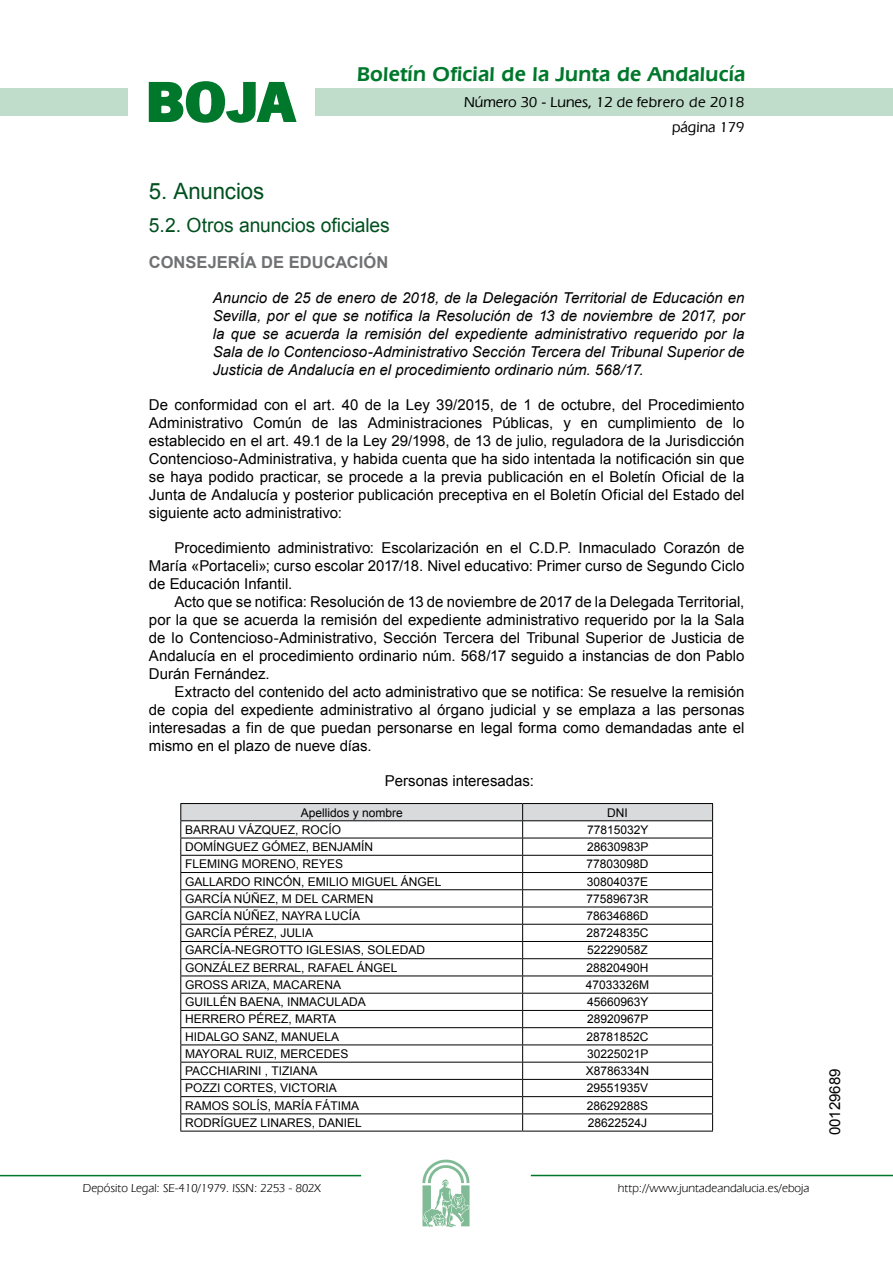
<style>
.page{position:relative;width:893px;height:1263px;background:#fff}
.page>*{position:absolute;margin:0;border:0;box-sizing:border-box;transform-origin:0 0}
.t1{font:700 57.75px "News Got T";color:#00782c;scale:1.14 1}
.t2{font:22.5px "Arial";letter-spacing:-.005em;color:#00501f}
.t3{font:600 21px "Eras IT Cby BT";letter-spacing:.01em;color:#00782c}
.t4{font:19.5px "Arial";letter-spacing:-.005em;color:#00501f}
.t5{font:700 16.5px "Arial";letter-spacing:.005em;color:#707173}
.t6{font:15px/18px "Arial";color:#000;text-align:justify}
.t7{font:italic 15px/18px "Arial";color:#000;text-align:justify}
.t8{font:500 15px/24.5px "Eras IT Cby BT";color:#000;text-align:right}
.t9{font:12px "Arial";color:#000}
.t10{font:12px "Eras IT Cby BT";color:#000}
</style>
<div class="page">
<div style="left:315px;top:88px;width:577px;height:28px;background:#bfddca"></div>
<div style="left:0;top:88px;width:128px;height:28px;background:#bfddca"></div>
<hr style="left:0;top:1175px;width:361px;height:1px;background:#00782c">
<svg style="left:422px;top:1159px;width:47px;height:68px"></svg>
<hr style="left:531px;top:1175px;width:361px;height:1px;background:#00782c">
<svg style="left:148px;top:81px;width:149px;height:42px"></svg>
<hr style="left:180px;top:803px;width:342px;height:1px;background:#000">
<hr style="left:522px;top:803px;width:191px;height:1px;background:#000">
<svg style="left:180px;top:804px;width:533px;height:327px"></svg>
<hr style="left:180px;top:1131px;width:342px;height:1px;background:#000">
<hr style="left:522px;top:1131px;width:191px;height:1px;background:#000">
<h1 class="t1" style="left:145px;top:68px;width:133px">BOJA</h1>
<h3 class="t3" style="left:357px;top:62px;width:390px">Boletín Oficial de la Junta de Andalucía</h3>
<p class="t8" style="left:464px;top:90px;width:282px">Número 30 - Lunes, 12 de febrero de 2018 página 179</p>
<h2 class="t2" style="left:149px;top:177px;width:117px">5. Anuncios</h2>
<h3 class="t4" style="left:149px;top:212px;width:242px">5.2. Otros anuncios oficiales</h3>
<p class="t5" style="left:149px;top:251px;width:241px">CONSEJERÍA DE EDUCACIÓN</p>
<p class="t7" style="left:213px;top:289px;width:533px">Anuncio de 25 de enero de 2018, de la Delegación Territorial de Educación en Sevilla, por el que se notifica la Resolución de 13 de noviembre de 2017, por la que se acuerda la remisión del expediente administrativo requerido por la Sala de lo Contencioso-Administrativo Sección Tercera del Tribunal Superior de Justicia de Andalucía en el procedimiento ordinario núm. 568/17.</p>
<p class="t6" style="left:149px;top:396px;width:597px">De conformidad con el art. 40 de la Ley 39/2015, de 1 de octubre, del Procedimiento Administrativo Común de las Administraciones Públicas, y en cumplimiento de lo establecido en el art. 49.1 de la Ley 29/1998, de 13 de julio, reguladora de la Jurisdicción Contencioso-Administrativa, y habida cuenta que ha sido intentada la notificación sin que se haya podido practicar, se procede a la previa publicación en el Boletín Oficial de la Junta de Andalucía y posterior publicación preceptiva en el Boletín Oficial del Estado del siguiente acto administrativo:</p>
<p class="t6" style="left:149px;top:539px;width:597px;text-indent:26px">Procedimiento administrativo: Escolarización en el C.D.P. Inmaculado Corazón de María «Portaceli»; curso escolar 2017/18. Nivel educativo: Primer curso de Segundo Ciclo de Educación Infantil.</p>
<p class="t6" style="left:149px;top:593px;width:597px;text-indent:26px">Acto que se notifica: Resolución de 13 de noviembre de 2017 de la Delegada Territorial, por la que se acuerda la remisión del expediente administrativo requerido por la la Sala de lo Contencioso-Administrativo, Sección Tercera del Tribunal Superior de Justicia de Andalucía en el procedimiento ordinario núm. 568/17 seguido a instancias de don Pablo Durán Fernández.</p>
<p class="t6" style="left:149px;top:683px;width:597px;text-indent:26px">Extracto del contenido del acto administrativo que se notifica: Se resuelve la remisión de copia del expediente administrativo al órgano judicial y se emplaza a las personas interesadas a fin de que puedan personarse en legal forma como demandadas ante el mismo en el plazo de nueve días.</p>
<p class="t6" style="left:385px;top:772px;width:151px">Personas interesadas:</p>
<p class="t9" style="left:301px;top:804px;width:104px">Apellidos y nombre</p>
<p class="t9" style="left:607px;top:804px;width:22px">DNI</p>
<p class="t9" style="left:185px;top:822px;width:158px">BARRAU VÁZQUEZ, ROCÍO</p>
<p class="t9" style="left:587px;top:822px;width:63px">77815032Y</p>
<p class="t9" style="left:185px;top:839px;width:190px">DOMÍNGUEZ GÓMEZ, BENJAMÍN</p>
<p class="t9" style="left:587px;top:839px;width:63px">28630983P</p>
<p class="t9" style="left:185px;top:856px;width:160px">FLEMING MORENO, REYES</p>
<p class="t9" style="left:586px;top:856px;width:64px">77803098D</p>
<p class="t9" style="left:185px;top:873px;width:258px">GALLARDO RINCÓN, EMILIO MIGUEL ÁNGEL</p>
<p class="t9" style="left:587px;top:873px;width:63px">30804037E</p>
<p class="t9" style="left:185px;top:891px;width:190px">GARCÍA NÚÑEZ, M DEL CARMEN</p>
<p class="t9" style="left:586px;top:891px;width:64px">77589673R</p>
<p class="t9" style="left:185px;top:908px;width:177px">GARCÍA NÚÑEZ, NAYRA LUCÍA</p>
<p class="t9" style="left:586px;top:908px;width:64px">78634686D</p>
<p class="t9" style="left:185px;top:925px;width:130px">GARCÍA PÉREZ, JULIA</p>
<p class="t9" style="left:586px;top:925px;width:64px">28724835C</p>
<p class="t9" style="left:185px;top:942px;width:241px">GARCÍA-NEGROTTO IGLESIAS, SOLEDAD</p>
<p class="t9" style="left:587px;top:942px;width:62px">52229058Z</p>
<p class="t9" style="left:185px;top:960px;width:214px">GONZÁLEZ BERRAL, RAFAEL ÁNGEL</p>
<p class="t9" style="left:586px;top:960px;width:64px">28820490H</p>
<p class="t9" style="left:185px;top:977px;width:158px">GROSS ARIZA, MACARENA</p>
<p class="t9" style="left:586px;top:977px;width:65px">47033326M</p>
<p class="t9" style="left:185px;top:994px;width:182px">GUILLÉN BAENA, INMACULADA</p>
<p class="t9" style="left:587px;top:994px;width:63px">45660963Y</p>
<p class="t9" style="left:185px;top:1011px;width:152px">HERRERO PÉREZ, MARTA</p>
<p class="t9" style="left:587px;top:1011px;width:63px">28920967P</p>
<p class="t9" style="left:185px;top:1029px;width:156px">HIDALGO SANZ, MANUELA</p>
<p class="t9" style="left:586px;top:1029px;width:64px">28781852C</p>
<p class="t9" style="left:185px;top:1046px;width:165px">MAYORAL RUIZ, MERCEDES</p>
<p class="t9" style="left:587px;top:1046px;width:63px">30225021P</p>
<p class="t9" style="left:185px;top:1063px;width:134px">PACCHIARINI , TIZIANA</p>
<p class="t9" style="left:586px;top:1063px;width:65px">X8786334N</p>
<p class="t9" style="left:185px;top:1080px;width:153px">POZZI CORTES, VICTORIA</p>
<p class="t9" style="left:587px;top:1080px;width:63px">29551935V</p>
<p class="t9" style="left:185px;top:1098px;width:176px">RAMOS SOLÍS, MARÍA FÁTIMA</p>
<p class="t9" style="left:587px;top:1098px;width:63px">28629288S</p>
<p class="t9" style="left:185px;top:1115px;width:178px">RODRÍGUEZ LINARES, DANIEL</p>
<p class="t9" style="left:588px;top:1115px;width:61px">28622524J</p>
<p class="t10" style="left:83px;top:1181px;width:239px">Depósito Legal: SE-410/1979. ISSN: 2253 - 802X</p>
<p class="t10" style="left:618px;top:1181px;width:193px">http://www.juntadeandalucia.es/eboja</p>
<p class="t6" style="left:826px;top:1135px;width:68px;rotate:-90deg">00129689</p>
</div>
